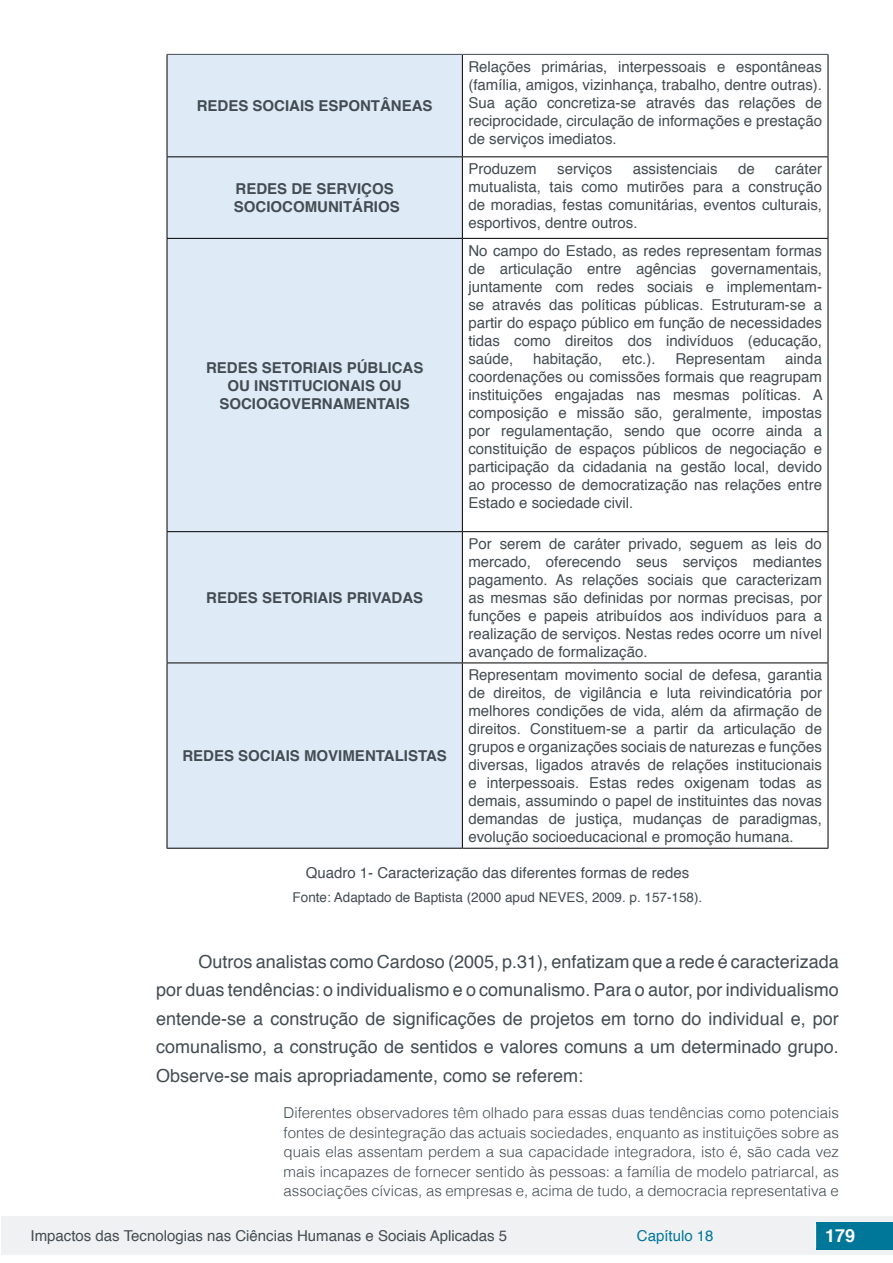
<style>
.page{position:relative;width:893px;height:1263px;background:#fff}
.page>*{position:absolute;margin:0;border:0;box-sizing:border-box;transform-origin:0 0}
.txt{font:18px/28.5px "Helvetica";color:#434c52;text-align:justify}
.t1{font:700 18px "Helvetica";color:#fff}
.tab_txt_txt{font:15px/18px "Helvetica";color:#434c52;text-align:justify}
.citacoes{font:300 15px/19.5px "Helvetica";color:#434c52;text-align:justify}
.tab_txt_txt-2{font:700 15px/18px "Helvetica";color:#434c52;text-align:center}
.info_tab_gra_imag{font:15px "Helvetica";color:#434c52}
.t2{font:15px "Helvetica";color:#007699}
.fonte_tab_gra_imag{font:13.5px "Helvetica";color:#434c52}
</style>
<div class="page">
<div style="left:1px;top:1216px;width:891px;height:38px;background:#f0f1f2"></div>
<div style="left:816px;top:1222px;width:77px;height:27px;background:#007699"></div>
<svg style="left:815px;top:1224px;width:1px;height:24px"></svg>
<div style="left:168px;top:55px;width:294px;height:793px;background:#deeaf6"></div>
<hr style="left:167px;top:55px;width:1px;height:101px;background:#000">
<hr style="left:462px;top:55px;width:1px;height:101px;background:#000">
<hr style="left:828px;top:55px;width:1px;height:101px;background:#000">
<hr style="left:167px;top:156px;width:295px;height:1px;background:#000">
<hr style="left:167px;top:157px;width:1px;height:81px;background:#000">
<hr style="left:462px;top:156px;width:366px;height:1px;background:#000">
<hr style="left:462px;top:157px;width:1px;height:81px;background:#000">
<hr style="left:828px;top:157px;width:1px;height:81px;background:#000">
<hr style="left:167px;top:238px;width:295px;height:1px;background:#000">
<hr style="left:167px;top:239px;width:1px;height:292px;background:#000">
<hr style="left:462px;top:238px;width:366px;height:1px;background:#000">
<hr style="left:462px;top:239px;width:1px;height:292px;background:#000">
<hr style="left:828px;top:239px;width:1px;height:292px;background:#000">
<hr style="left:167px;top:531px;width:295px;height:1px;background:#000">
<hr style="left:167px;top:532px;width:1px;height:130px;background:#000">
<hr style="left:462px;top:531px;width:366px;height:1px;background:#000">
<hr style="left:462px;top:532px;width:1px;height:130px;background:#000">
<hr style="left:828px;top:532px;width:1px;height:130px;background:#000">
<hr style="left:167px;top:662px;width:295px;height:1px;background:#000">
<hr style="left:167px;top:663px;width:1px;height:185px;background:#000">
<hr style="left:462px;top:662px;width:366px;height:1px;background:#000">
<hr style="left:462px;top:663px;width:1px;height:185px;background:#000">
<hr style="left:828px;top:663px;width:1px;height:185px;background:#000">
<hr style="left:167px;top:848px;width:295px;height:1px;background:#000">
<hr style="left:462px;top:848px;width:366px;height:1px;background:#000">
<hr style="left:167px;top:54px;width:295px;height:1px;background:#434c52">
<hr style="left:462px;top:54px;width:366px;height:1px;background:#434c52">
<p class="tab_txt_txt-2" style="left:197px;top:97px;width:237px">REDES SOCIAIS ESPONTÂNEAS</p>
<p class="tab_txt_txt-2" style="left:236px;top:180px;width:160px">REDES DE SERVIÇOS</p>
<p class="tab_txt_txt-2" style="left:234px;top:198px;width:167px">SOCIOCOMUNITÁRIOS</p>
<p class="tab_txt_txt-2" style="left:206px;top:359px;width:219px">REDES SETORIAIS PÚBLICAS<br>OU INSTITUCIONAIS OU<br>SOCIOGOVERNAMENTAIS</p>
<p class="tab_txt_txt-2" style="left:206px;top:589px;width:218px">REDES SETORIAIS PRIVADAS</p>
<p class="tab_txt_txt" style="left:468px;top:58px;width:355px">Relações primárias, interpessoais e espontâneas (família, amigos, vizinhança, trabalho, dentre outras).<br>Sua ação concretiza-se através das relações de reciprocidade, circulação de informações e prestação de serviços imediatos.</p>
<p class="tab_txt_txt" style="left:468px;top:160px;width:355px;text-indent:307px">caráter mutualista, tais como mutirões para a construção de moradias, festas comunitárias, eventos culturais, esportivos, dentre outros.</p>
<p class="tab_txt_txt" style="left:468px;top:160px;width:70px">Produzem</p>
<p class="tab_txt_txt" style="left:557px;top:160px;width:57px">serviços</p>
<p class="tab_txt_txt" style="left:633px;top:160px;width:87px">assistenciais</p>
<p class="tab_txt_txt" style="left:738px;top:160px;width:18px">de</p>
<p class="tab_txt_txt" style="left:468px;top:242px;width:355px">No campo do Estado, as redes representam formas de articulação entre agências governamentais, juntamente com redes sociais e implementam&shy;se através das políticas públicas. Estruturam-se a partir do espaço público em função de necessidades tidas como direitos dos indivíduos (educação, saúde,</p>
<p class="tab_txt_txt" style="left:533px;top:350px;width:71px">habitação,</p>
<p class="tab_txt_txt" style="left:622px;top:350px;width:35px">etc.).</p>
<p class="tab_txt_txt" style="left:675px;top:350px;width:92px">Representam</p>
<p class="tab_txt_txt" style="left:468px;top:350px;width:356px;text-indent:317px">ainda coordenações ou comissões formais que reagrupam instituições engajadas nas mesmas políticas. A composição e missão são, geralmente, impostas por regulamentação, sendo que ocorre ainda a constituição de espaços públicos de negociação e participação da cidadania na gestão local, devido ao processo de democratização nas relações entre Estado e sociedade civil.</p>
<p class="tab_txt_txt" style="left:468px;top:535px;width:355px">Por serem de caráter privado, seguem as leis do mercado, oferecendo seus serviços mediantes pagamento. As relações sociais que caracterizam as mesmas são definidas por normas precisas, por funções e papeis atribuídos aos indivíduos para a realização de serviços. Nestas redes ocorre um nível avançado de formalização.</p>
<p class="tab_txt_txt" style="left:468px;top:666px;width:355px">Representam movimento social de defesa, garantia de direitos, de vigilância e luta reivindicatória por melhores condições de vida, além da afirmação de direitos. Constituem-se a partir da articulação de grupos e organizações sociais de naturezas e funções diversas, ligados através de relações institucionais e interpessoais. Estas redes oxigenam todas as demais, assumindo o papel de instituintes das novas demandas de justiça, mudanças de paradigmas, evolução socioeducacional e promoção humana.</p>
<p class="info_tab_gra_imag" style="left:306px;top:861px;width:385px">Quadro 1- Caracterização das diferentes formas de redes</p>
<p class="fonte_tab_gra_imag" style="left:293px;top:887px;width:411px">Fonte: Adaptado de Baptista (2000 apud NEVES, 2009. p. 157-158).</p>
<p class="tab_txt_txt-2" style="left:182px;top:747px;width:266px">REDES SOCIAIS MOVIMENTALISTAS</p>
<p class="txt" style="left:156px;top:948px;width:684px;text-indent:43px">Outros analistas como Cardoso (2005, p.31), enfatizam que a rede é caracterizada por duas tendências: o individualismo e o comunalismo. Para o autor, por individualismo entende-se a construção de significações de projetos em torno do individual e, por comunalismo, a construção de sentidos e valores comuns a um determinado grupo.<br>Observe-se mais apropriadamente, como se referem:</p>
<p class="citacoes" style="left:284px;top:1102px;width:557px">Diferentes observadores têm olhado para essas duas tendências como potenciais fontes de desintegração das actuais sociedades, enquanto as instituições sobre as quais elas assentam perdem a sua capacidade integradora, isto é, são cada vez mais incapazes de fornecer sentido às pessoas: a família de modelo patriarcal, as associações cívicas, as empresas e, acima de tudo, a democracia representativa e</p>
<p class="tab_txt_txt" style="left:31px;top:1227px;width:478px">Impactos das Tecnologias nas Ciências Humanas e Sociais Aplicadas 5</p>
<p class="t2" style="left:637px;top:1224px;width:78px">Capítulo 18</p>
<p class="t1" style="left:825px;top:1221px;width:32px">179</p>
</div>
